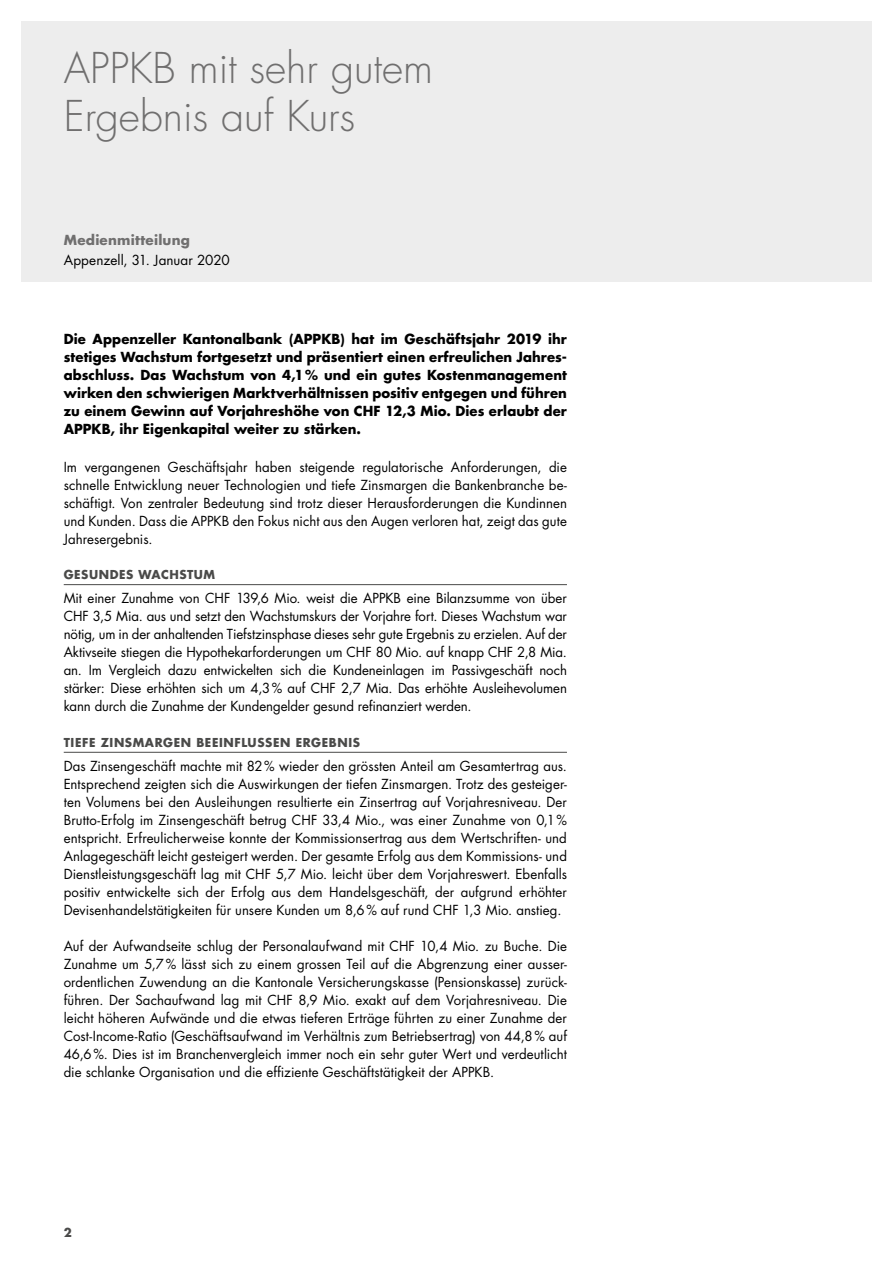
<style>
.page{position:relative;width:893px;height:1263px;background:#fff}
.page>*{position:absolute;margin:0;border:0;box-sizing:border-box;transform-origin:0 0}
.t1{font:300 41.25px/48px "Futura LT Pro";color:#706f6f}
.t2{font:13.5px/18px "Futura LT Pro";color:#000;text-align:justify}
.t3{font:700 13.5px/18px "Futura LT Pro";letter-spacing:.005em;color:#000;text-align:justify}
.t4{font:700 13.5px "Futura LT Pro";letter-spacing:.02em;color:#706f6f}
.t5{font:700 12px "Futura LT Pro";letter-spacing:.05em;color:#4a4a49}
</style>
<div class="page">
<div style="left:21px;top:21px;width:851px;height:261px;background:#ededed"></div>
<hr style="left:64px;top:584px;width:503px;height:1px;background:#4a4a49">
<hr style="left:64px;top:752px;width:503px;height:1px;background:#4a4a49">
<h1 class="t1" style="left:64px;top:44px;width:371px">APPKB mit sehr gutem<br>Ergebnis auf Kurs</h1>
<p class="t4" style="left:64px;top:230px;width:128px">Medienmitteilung</p>
<p class="t2" style="left:64px;top:251px;width:168px">Appenzell, 31. Januar 2020</p>
<p class="t3" style="left:64px;top:330px;width:505px">Die Appenzeller Kantonalbank (APPKB) hat im Geschäftsjahr 2019 ihr stetiges Wachstum fortgesetzt und präsentiert einen erfreulichen Jahres&shy;abschluss. Das Wachstum von 4,1% und ein gutes Kostenmanagement wirken den schwierigen Marktverhältnissen positiv entgegen und führen zu einem Gewinn auf Vorjahreshöhe von CHF 12,3 Mio. Dies erlaubt der APPKB, ihr Eigenkapital weiter zu stärken.</p>
<p class="t2" style="left:64px;top:457px;width:505px">Im vergangenen Geschäftsjahr haben steigende regulatorische Anforderungen, die schnelle Entwicklung neuer Technologien und tiefe Zinsmargen die Bankenbranche be&shy;schäftigt. Von zentraler Bedeutung sind trotz dieser Herausforderungen die Kundinnen und Kunden. Dass die APPKB den Fokus nicht aus den Augen verloren hat, zeigt das gute Jahresergebnis.</p>
<p class="t5" style="left:64px;top:565px;width:153px">GESUNDES WACHSTUM</p>
<p class="t2" style="left:64px;top:589px;width:505px">Mit einer Zunahme von CHF 139,6 Mio. weist die APPKB eine Bilanzsumme von über CHF 3,5 Mia. aus und setzt den Wachstumskurs der Vorjahre fort. Dieses Wachstum war nötig, um in der anhaltenden Tiefstzinsphase dieses sehr gute Ergebnis zu erzielen. Auf der Aktivseite stiegen die Hypothekarforderungen um CHF 80 Mio. auf knapp CHF 2,8 Mia. an. Im Vergleich dazu entwickelten sich die Kundeneinlagen im Passivgeschäft noch stärker: Diese erhöhten sich um 4,3% auf CHF 2,7 Mia. Das erhöhte Ausleihevolumen kann durch die Zunahme der Kundengelder gesund refinanziert werden.</p>
<p class="t5" style="left:64px;top:733px;width:298px">TIEFE ZINSMARGEN BEEINFLUSSEN ERGEBNIS</p>
<p class="t2" style="left:64px;top:757px;width:505px">Das Zinsengeschäft machte mit 82% wieder den grössten Anteil am Gesamtertrag aus.<br>Entsprechend zeigten sich die Auswirkungen der tiefen Zinsmargen. Trotz des gesteiger&shy;ten Volumens bei den Ausleihungen resultierte ein Zinsertrag auf Vorjahresniveau. Der Brutto-Erfolg im Zinsengeschäft betrug CHF 33,4 Mio., was einer Zunahme von 0,1% entspricht. Erfreulicherweise konnte der Kommissionsertrag aus dem Wertschriften- und Anlagegeschäft leicht gesteigert werden. Der gesamte Erfolg aus dem Kommissions- und Dienstleistungsgeschäft lag mit CHF 5,7 Mio. leicht über dem Vorjahreswert. Ebenfalls positiv entwickelte sich der Erfolg aus dem Handelsgeschäft, der aufgrund erhöhter Devisenhandelstätigkeiten für unsere Kunden um 8,6% auf rund CHF 1,3 Mio. anstieg.</p>
<p class="t2" style="left:64px;top:937px;width:505px">Auf der Aufwandseite schlug der Personalaufwand mit CHF 10,4 Mio. zu Buche. Die Zunahme um 5,7% lässt sich zu einem grossen Teil auf die Abgrenzung einer ausser&shy;ordentlichen Zuwendung an die Kantonale Versicherungskasse (Pensionskasse) zurück&shy;führen. Der Sachaufwand lag mit CHF 8,9 Mio. exakt auf dem Vorjahresniveau. Die leicht höheren Aufwände und die etwas tieferen Erträge führten zu einer Zunahme der Cost-Income-Ratio (Geschäftsaufwand im Verhältnis zum Betriebsertrag) von 44,8% auf 46,6%. Dies ist im Branchenvergleich immer noch ein sehr guter Wert und verdeutlicht die schlanke Organisation und die effiziente Geschäftstätigkeit der APPKB.</p>
<p class="t5" style="left:64px;top:1224px;width:10px">2</p>
</div>
